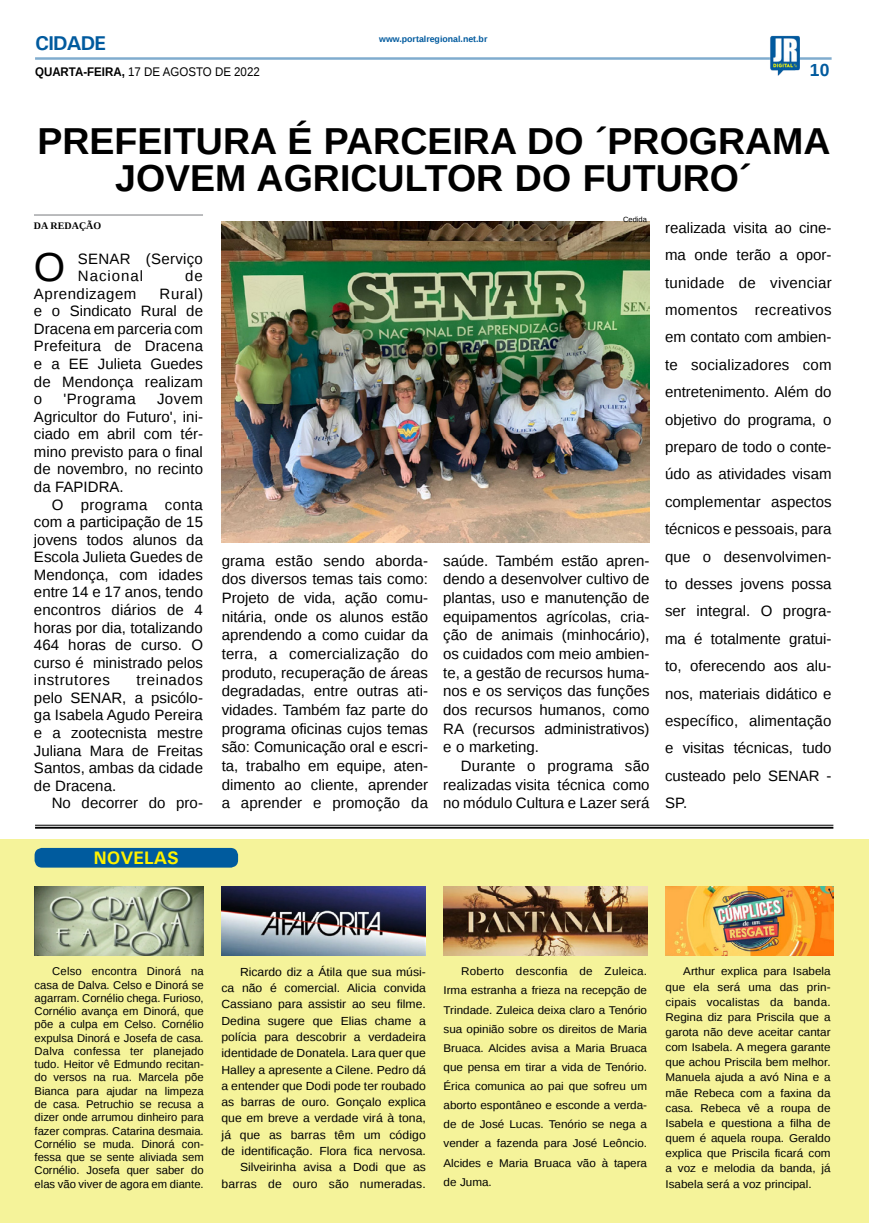
<style>
.page{position:relative;width:869px;height:1223px;background:#fff}
.page>*{position:absolute;margin:0;border:0;box-sizing:border-box;transform-origin:0 0}
.MATÉRIA{font:40.38px "Liberation Sans";color:#000}
.TÍTULO{font:700 37.5px/37.5px "Liberation Sans";color:#000;text-align:center}
.TITULO_PG{font:700 20px "Univers";letter-spacing:-.04em;color:#005a9e}
.t1{font:700 18.12px "Univers";color:#fff200}
.TÍTULO-2{font:700 17.5px "Liberation Sans";color:#005a9e}
.MATÉRIA-2{font:15px/17.5px "Liberation Sans";color:#000;text-align:justify}
.MATÉRIA-3{font:15px/17.5px "Liberation Sans";letter-spacing:.02em;color:#000}
.MATÉRIA-4{font:15px "Liberation Sans";letter-spacing:.035em;color:#000}
.MATÉRIA-5{font:15px "Liberation Sans";letter-spacing:.03em;color:#000}
.DATA_PG{font:12.5px "Liberation Sans";color:#000;scale:.92 1}
.MATÉRIA-6{font:11.75px/16.2px "Liberation Sans";color:#000;text-align:justify;scale:1.04 1}
.MATÉRIA-7{font:11.25px/15.1px "Liberation Sans";color:#000;text-align:justify;scale:1.04 1}
.MATÉRIA-8{font:11.25px/13.2px "Liberation Sans";color:#000;text-align:justify}
.CRÉDITO_NOME{font:700 10px "Liberation Serif";color:#000}
.DATA_PG-2{font:700 8.75px "Liberation Sans";color:#005a9e}
.CRÉDITO_FOTO{font:7.5px "Liberation Sans";color:#000}
.s1{font-weight:700}
</style>
<div class="page">
<hr style="left:35px;top:57px;width:796px;height:3px;background:#005a9e">
<img style="left:769px;top:36px;width:30px;height:40px">
<div style="left:0;top:839px;width:868px;height:383px;background:#f5f39a"></div>
<img style="left:35px;top:886px;width:169px;height:69px">
<div style="left:35px;top:848px;width:203px;height:19px;background:#005b9e;border-radius:8px"></div>
<hr style="left:35px;top:825px;width:798px;height:1px;background:#000101">
<hr style="left:35px;top:826px;width:798px;height:2px;background:#000101">
<img style="left:221px;top:886px;width:204px;height:69px">
<img style="left:443px;top:886px;width:204px;height:69px">
<img style="left:665px;top:886px;width:168px;height:69px">
<img style="left:221px;top:222px;width:428px;height:320px">
<hr style="left:34px;top:214px;width:169px;height:2px;background:#939598">
<p class="TITULO_PG" style="left:35px;top:31px;width:72px">CIDADE</p>
<p class="DATA_PG" style="left:35px;top:65px;width:246px"><span class="s1">QUARTA-FEIRA,</span> 17 DE AGOSTO DE 2022</p>
<p class="DATA_PG-2" style="left:379px;top:33px;width:110px">www.portalregional.net.br</p>
<p class="TÍTULO-2" style="left:809px;top:58px;width:21px">10</p>
<p class="TÍTULO" style="left:37px;top:121px;width:794px">PREFEITURA É PARCEIRA DO ´PROGRAMA<br>JOVEM AGRICULTOR DO FUTURO´</p>
<p class="CRÉDITO_NOME" style="left:34px;top:218px;width:69px">DA REDAÇÃO</p>
<p class="MATÉRIA" style="left:34px;top:244px;width:33px">O</p>
<p class="MATÉRIA-3" style="left:78px;top:250px;width:127px">SENAR (Serviço<br>Nacional</p>
<p class="CRÉDITO_FOTO" style="left:623px;top:215px;width:25px">Cedida</p>
<p class="MATÉRIA-2" style="left:664px;top:214px;width:168px;line-height:27.4px">realizada visita ao cine&shy;ma onde terão a opor&shy;tunidade de vivenciar momentos recreativos em contato com ambien&shy;te socializadores com entretenimento. Além do objetivo do programa, o preparo de todo o conte&shy;údo as atividades visam complementar aspectos técnicos e pessoais, para que o desenvolvimen&shy;to desses jovens possa ser integral. O progra&shy;ma é totalmente gratui&shy;to, oferecendo aos alu&shy;nos, materiais didático e específico, alimentação e visitas técnicas, tudo custeado pelo SENAR - SP.</p>
<p class="MATÉRIA-2" style="left:185px;top:268px;width:19px">de</p>
<p class="MATÉRIA-4" style="left:34px;top:285px;width:104px">Aprendizagem</p>
<p class="MATÉRIA-2" style="left:34px;top:285px;width:170px;text-indent:126px">Rural) e o Sindicato Rural de Dracena em parceria com Prefeitura de Dracena e a EE Julieta Guedes de Mendonça realizam o</p>
<p class="MATÉRIA-2" style="left:34px;top:391px;width:170px;text-indent:123px">Jovem Agricultor do Futuro', ini&shy;ciado em abril com tér&shy;mino previsto para o final de novembro, no recinto da FAPIDRA.</p>
<p class="MATÉRIA-2" style="left:34px;top:496px;width:170px;text-indent:18px">O programa conta com a participação de 15 jovens todos alunos da Escola Julieta Guedes de Mendonça, com idades entre 14 e 17 anos, tendo encontros diários de 4 horas por dia, totalizando 464 horas de curso. O curso é ministrado pelos instrutores</p>
<p class="MATÉRIA-5" style="left:63px;top:390px;width:74px">'Programa</p>
<p class="MATÉRIA-2" style="left:221px;top:552px;width:208px;line-height:18.6px">grama estão sendo aborda&shy;dos diversos temas tais como:<br>Projeto de vida, ação comu&shy;nitária, onde os alunos estão aprendendo a como cuidar da terra, a comercialização do produto, recuperação de áreas degradadas, entre outras ati&shy;vidades. Também faz parte do programa oficinas cujos temas são: Comunicação oral e escri&shy;ta, trabalho em equipe, aten&shy;dimento ao cliente, aprender a aprender e promoção da</p>
<p class="MATÉRIA-2" style="left:443px;top:552px;width:208px;line-height:18.6px">saúde. Também estão apren&shy;dendo a desenvolver cultivo de plantas, uso e manutenção de equipamentos agrícolas, cria&shy;ção de animais (minhocário), os cuidados com meio ambien&shy;te, a gestão de recursos huma&shy;nos e os serviços das funções dos recursos humanos, como RA (recursos administrativos) e o marketing.</p>
<p class="MATÉRIA-2" style="left:34px;top:672px;width:170px;text-indent:102px">treinados pelo SENAR, a psicólo&shy;ga Isabela Agudo Pereira e a zootecnista mestre Juliana Mara de Freitas Santos, ambas da cidade de Dracena.</p>
<p class="MATÉRIA-2" style="left:52px;top:795px;width:153px">No decorrer do pro-</p>
<p class="MATÉRIA-2" style="left:443px;top:757px;width:208px;line-height:18.6px;text-indent:18px">Durante o programa são realizadas visita técnica como no módulo Cultura e Lazer será</p>
<p class="t1" style="left:94px;top:846px;width:87px">NOVELAS</p>
<p class="MATÉRIA-8" style="left:35px;top:965px;width:171px;text-indent:18px">Celso encontra Dinorá na casa de Dalva. Celso e Dinorá se agarram. Cornélio chega. Furioso, Cornélio avança em Dinorá, que põe a culpa em Celso. Cornélio expulsa Dinorá e Josefa de casa.<br>Dalva confessa ter planejado tudo. Heitor vê Edmundo recitan&shy;do versos na rua. Marcela põe Bianca para ajudar na limpeza de casa. Petruchio se recusa a dizer onde arrumou dinheiro para fazer compras. Catarina desmaia.<br>Cornélio se muda. Dinorá con&shy;fessa que se sente aliviada sem Cornélio. Josefa quer saber do elas vão viver de agora em diante.</p>
<p class="MATÉRIA-6" style="left:221px;top:964px;width:198px;text-indent:18px">Ricardo diz a Átila que sua músi&shy;ca não é comercial. Alicia convida Cassiano para assistir ao seu filme.<br>Dedina sugere que Elias chame a polícia para descobrir a verdadeira identidade de Donatela. Lara quer que Halley a apresente a Cilene. Pedro dá a entender que Dodi pode ter roubado as barras de ouro. Gonçalo explica que em breve a verdade virá à tona, já que as barras têm um código de identificação. Flora fica nervosa.</p>
<p class="MATÉRIA-6" style="left:221px;top:1159px;width:198px;text-align:right">Silveirinha avisa a Dodi que as barras de ouro são numeradas.</p>
<p class="MATÉRIA-7" style="left:443px;top:962px;width:197px;line-height:19.1px;text-indent:18px">Roberto desconfia de Zuleica.<br>Irma estranha a frieza na recepção de Trindade. Zuleica deixa claro a Tenório sua opinião sobre os direitos de Maria Bruaca. Alcides avisa a Maria Bruaca que pensa em tirar a vida de Tenório.<br>Érica comunica ao pai que sofreu um aborto espontâneo e esconde a verda&shy;de de José Lucas. Tenório se nega a vender a fazenda para José Leôncio.<br>Alcides e Maria Bruaca vão à tapera de Juma.</p>
<p class="MATÉRIA-7" style="left:665px;top:964px;width:160px;text-indent:18px">Arthur explica para Isabela que ela será uma das prin&shy;cipais vocalistas da banda.<br>Regina diz para Priscila que a garota não deve aceitar cantar com Isabela. A megera garante que achou Priscila bem melhor.<br>Manuela ajuda a avó Nina e a mãe Rebeca com a faxina da casa. Rebeca vê a roupa de Isabela e questiona a filha de quem é aquela roupa. Geraldo explica que Priscila ficará com a voz e melodia da banda, já Isabela será a voz principal.</p>
</div>
